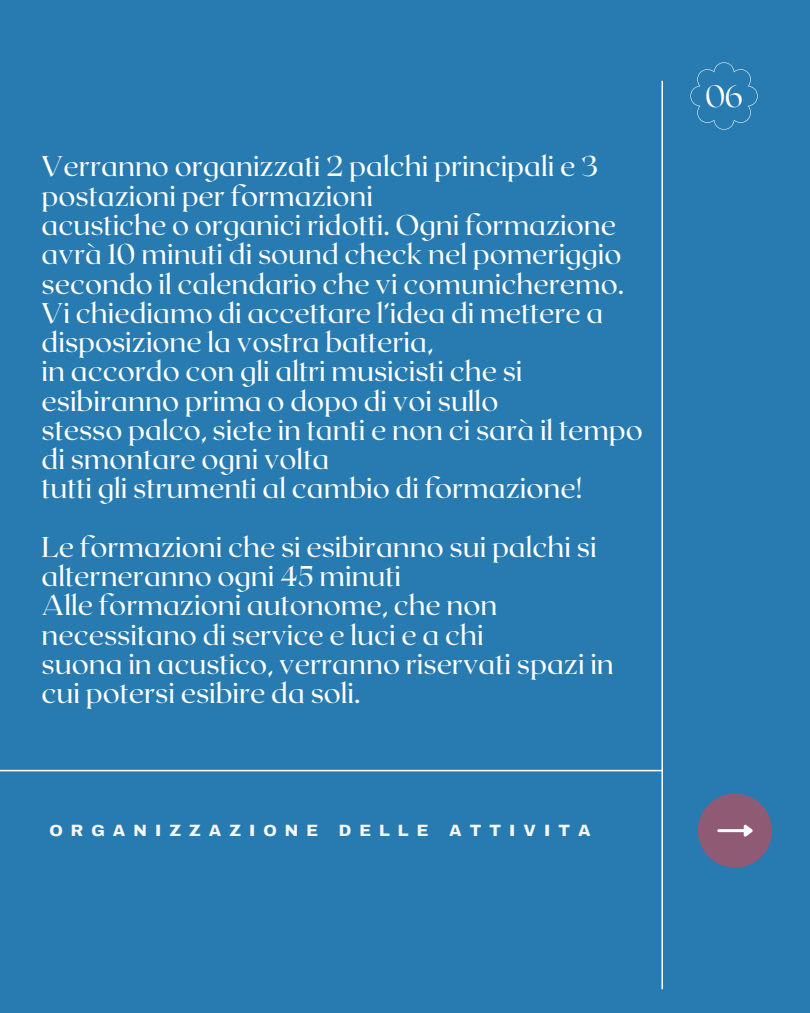
<style>
.page{position:relative;width:810px;height:1013px;background:#fff}
.page>*{position:absolute;margin:0;border:0;box-sizing:border-box;transform-origin:0 0}
.t1{font:100 30.8px "Roxborough CF";color:#fff}
.t2{font:28.5px/29.2px "Roxborough CF";color:#fff}
.t3{font:700 20px "EFT Composite";letter-spacing:.4em;color:#f6f6f6}
</style>
<div class="page">
<div style="left:0;top:0;width:810px;height:1012px;background:#277bb1"></div>
<hr style="left:662px;top:81px;width:1px;height:908px;background:#fff">
<hr style="left:0;top:769px;width:663px;height:2px;background:#fff">
<div style="left:698px;top:793px;width:74px;height:74px;background:#8e5a74;border-radius:50%"></div>
<hr style="left:719px;top:829px;width:25px;height:3px;background:#fff">
<svg style="left:741px;top:824px;width:12px;height:13px"></svg>
<svg style="left:690px;top:62px;width:68px;height:68px"></svg>
<h1 class="t2" style="left:42px;top:150px;width:603px">Verranno organizzati 2 palchi principali e 3 postazioni per formazioni<br>acustiche o organici ridotti. Ogni formazione avrà 10 minuti di sound check nel pomeriggio secondo il calendario che vi comunicheremo.<br>Vi chiediamo di accettare l’idea di mettere a disposizione la vostra batteria,<br>in accordo con gli altri musicisti che si esibiranno prima o dopo di voi sullo<br>stesso palco, siete in tanti e non ci sarà il tempo di smontare ogni volta<br>tutti gli strumenti al cambio di formazione!</h1>
<h1 class="t2" style="left:42px;top:531px;width:574px">Le formazioni che si esibiranno sui palchi si alterneranno ogni 45 minuti<br>Alle formazioni autonome, che non necessitano di service e luci e a chi<br>suona in acustico, verranno riservati spazi in cui potersi esibire da soli.</h1>
<p class="t3" style="left:49px;top:816px;width:543px">ORGANIZZAZIONE DELLE ATTIVITA</p>
<p class="t1" style="left:705px;top:77px;width:40px">06</p>
</div>
